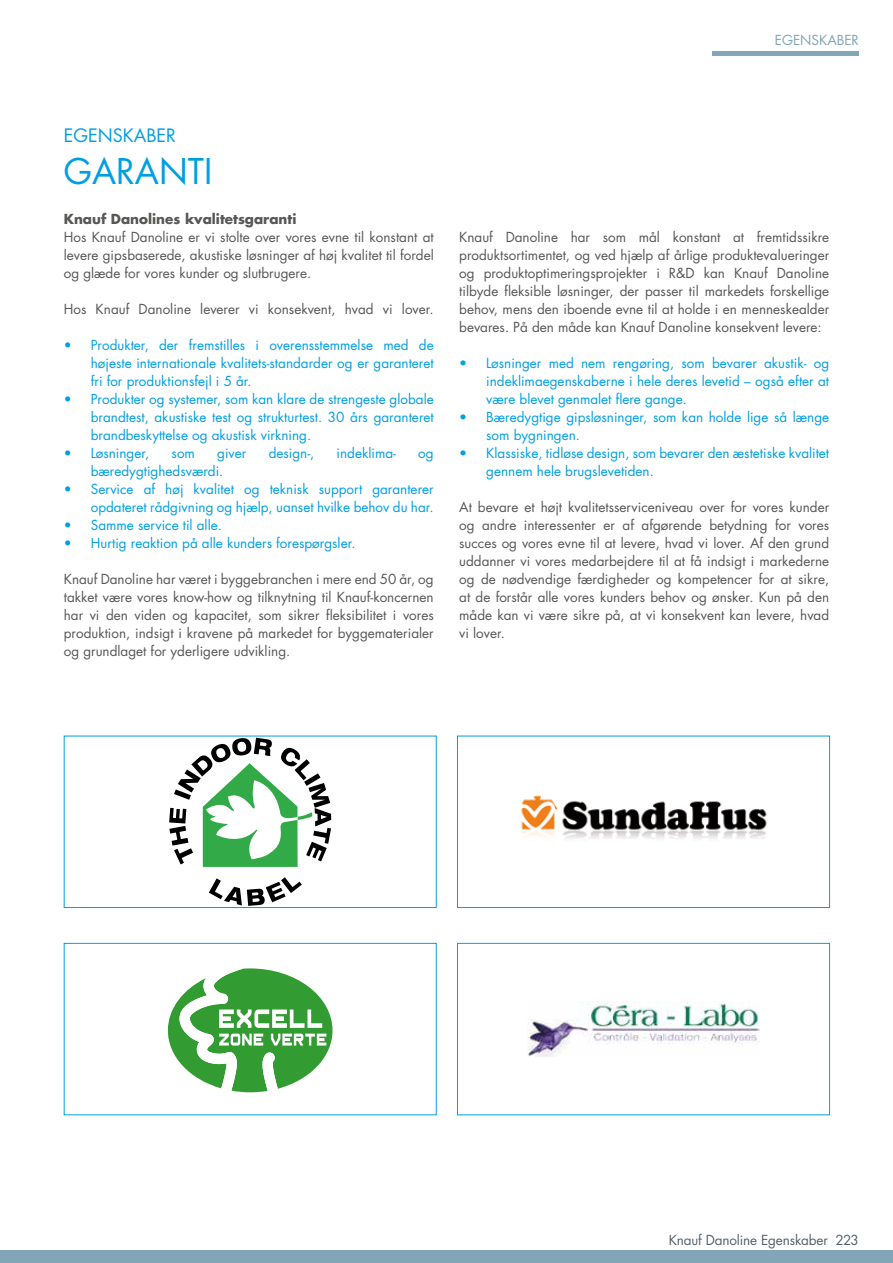
<style>
.page{position:relative;width:893px;height:1263px;background:#fff}
.page>*{position:absolute;margin:0;border:0;box-sizing:border-box;transform-origin:0 0}
.t1{font:34.5px "Futura Std";color:#009fe3}
.t2{font:18px "Futura Std";color:#009fe3}
.t3{font:13.5px/18px "Futura Std";color:#575756;text-align:justify}
.t4{font:13.5px/18px "Futura Std";color:#009fe3;text-align:justify}
.t5{font:700 13.5px "Futura Std";color:#575756}
.t6{font:13.5px "Futura Std";letter-spacing:-.01em;color:#54616c}
.t7{font:13.5px "Futura Std";color:#82a5b8}
</style>
<div class="page">
<hr style="left:712px;top:51px;width:147px;height:4px;background:#82a5b8">
<div style="left:0;top:1250px;width:893px;height:13px;background:#82a5b8"></div>
<svg style="left:209px;top:877px;width:93px;height:29px"></svg>
<svg style="left:169px;top:738px;width:162px;height:129px"></svg>
<div style="left:64px;top:736px;width:373px;height:172px;border:1px solid #009fe3"></div>
<svg style="left:167px;top:968px;width:166px;height:125px"></svg>
<div style="left:64px;top:943px;width:373px;height:172px;border:1px solid #009fe3"></div>
<img style="left:521px;top:795px;width:246px;height:44px">
<div style="left:457px;top:736px;width:373px;height:172px;border:1px solid #009fe3"></div>
<img style="left:528px;top:1002px;width:231px;height:54px">
<div style="left:457px;top:943px;width:373px;height:172px;border:1px solid #009fe3"></div>
<p class="t7" style="left:775px;top:32px;width:86px">EGENSKABER</p>
<h2 class="t2" style="left:64px;top:124px;width:114px">EGENSKABER</h2>
<h1 class="t1" style="left:64px;top:150px;width:150px">GARANTI</h1>
<p class="t5" style="left:64px;top:210px;width:234px">Knauf Danolines kvalitetsgaranti</p>
<p class="t3" style="left:64px;top:228px;width:371px">Hos Knauf Danoline er vi stolte over vores evne til konstant at levere gipsbaserede, akustiske løsninger af høj kvalitet til fordel og glæde for vores kunder og slutbrugere.</p>
<p class="t3" style="left:64px;top:300px;width:371px">Hos Knauf Danoline leverer vi konsekvent, hvad vi lover.</p>
<p class="t4" style="left:91px;top:336px;width:344px;text-indent:-27px">• Produkter, der fremstilles i overensstemmelse med de højeste internationale kvalitets-standarder og er garanteret fri for produktionsfejl i 5 år.</p>
<p class="t4" style="left:91px;top:390px;width:344px;text-indent:-27px">• Produkter og systemer, som kan klare de strengeste globale brandtest, akustiske test og strukturtest. 30 års garanteret brandbeskyttelse og akustisk virkning.</p>
<p class="t4" style="left:64px;top:444px;width:87px">• Løsninger,</p>
<p class="t4" style="left:172px;top:444px;width:25px">som</p>
<p class="t4" style="left:217px;top:444px;width:31px">giver</p>
<p class="t4" style="left:269px;top:444px;width:47px">design-,</p>
<p class="t4" style="left:337px;top:444px;width:61px">indeklima-</p>
<p class="t4" style="left:418px;top:444px;width:17px">og</p>
<p class="t4" style="left:91px;top:462px;width:134px">bæredygtighedsværdi.</p>
<p class="t4" style="left:64px;top:480px;width:371px;text-align:right">• Service af høj kvalitet og teknisk support garanterer opdateret rådgivning og hjælp, uanset hvilke behov du har.</p>
<p class="t4" style="left:64px;top:516px;width:160px">• Samme service til alle.</p>
<p class="t4" style="left:64px;top:534px;width:293px">• Hurtig reaktion på alle kunders forespørgsler.</p>
<p class="t3" style="left:64px;top:570px;width:371px">Knauf Danoline har været i byggebranchen i mere end 50 år, og takket være vores know-how og tilknytning til Knauf-koncernen har vi den viden og kapacitet, som sikrer fleksibilitet i vores produktion, indsigt i kravene på markedet for byggematerialer og grundlaget for yderligere udvikling.</p>
<p class="t3" style="left:459px;top:228px;width:371px">Knauf Danoline har som mål konstant at fremtidssikre produktsortimentet, og ved hjælp af årlige produktevalueringer og produktoptimeringsprojekter i R&amp;D kan Knauf Danoline tilbyde fleksible løsninger, der passer til markedets forskellige behov, mens den iboende evne til at holde i en menneskealder bevares. På den måde kan Knauf Danoline konsekvent levere:</p>
<p class="t4" style="left:486px;top:354px;width:344px;text-indent:-27px">• Løsninger med nem rengøring, som bevarer akustik- og indeklimaegenskaberne i hele deres levetid – også efter at være blevet genmalet flere gange.</p>
<p class="t4" style="left:486px;top:408px;width:344px;text-indent:-27px">• Bæredygtige gipsløsninger, som kan holde lige så længe som bygningen.</p>
<p class="t4" style="left:486px;top:444px;width:344px;text-indent:-27px">• Klassiske, tidløse design, som bevarer den æstetiske kvalitet gennem hele brugslevetiden.</p>
<p class="t3" style="left:459px;top:498px;width:371px">At bevare et højt kvalitetsserviceniveau over for vores kunder og andre interessenter er af afgørende betydning for vores succes og vores evne til at levere, hvad vi lover. Af den grund uddanner vi vores medarbejdere til at få indsigt i markederne og de nødvendige færdigheder og kompetencer for at sikre, at de forstår alle vores kunders behov og ønsker. Kun på den måde kan vi være sikre på, at vi konsekvent kan levere, hvad vi lover.</p>
<p class="t6" style="left:669px;top:1231px;width:192px">Knauf Danoline Egenskaber 223</p>
</div>
